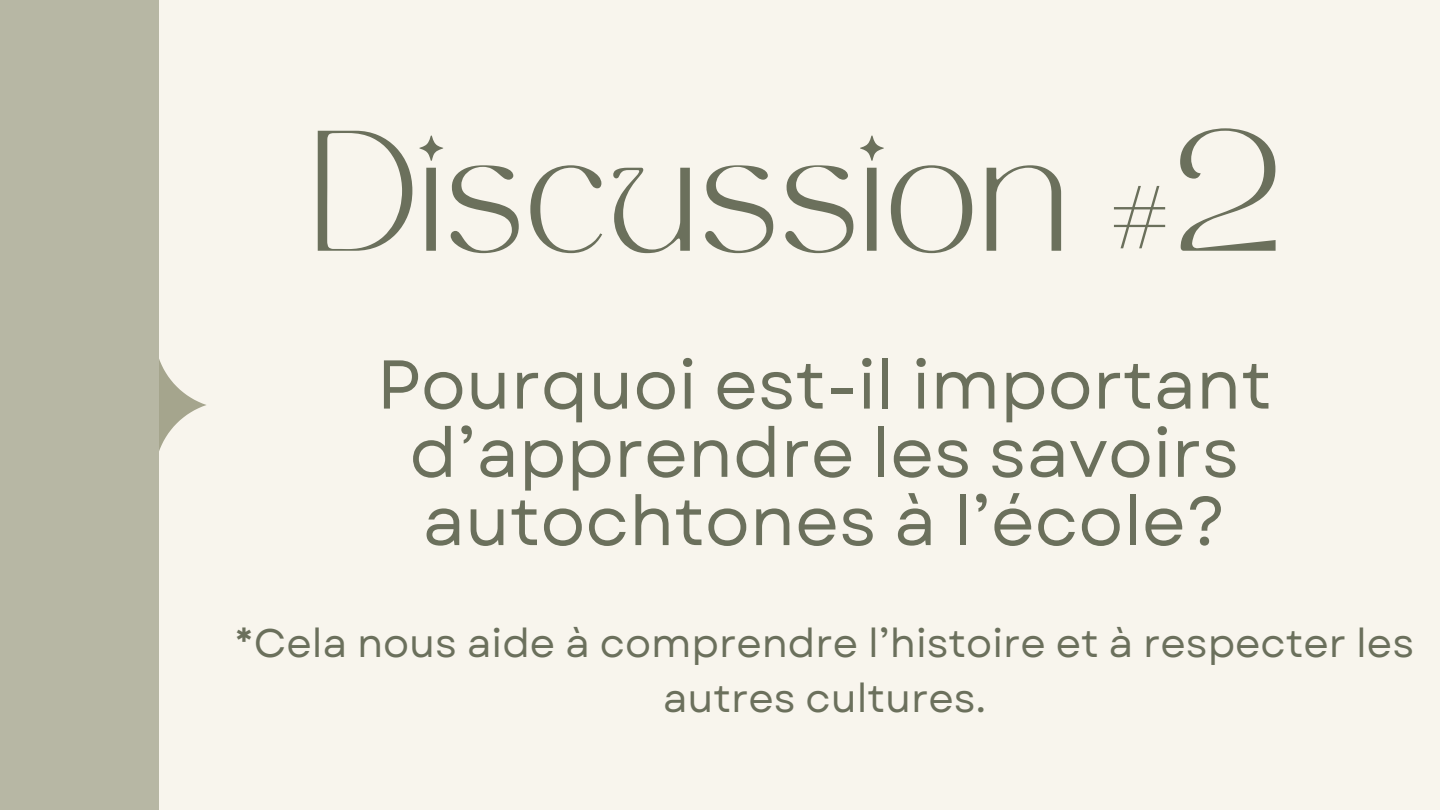
<style>
.page{position:relative;width:1440px;height:810px;background:#f8f5ed}
.page>*{position:absolute;margin:0;border:0;box-sizing:border-box;transform-origin:0 0}
.t1{font:120px "TAN MONCHERI Regular";color:#6b705c}
.t2{font:68.9px/68.2px "Garet";color:#6b705c;text-align:center}
.t3{font:39.9px/55.5px "Garet";color:#6b705c;text-align:center}
</style>
<div class="page">
<svg style="left:158px;top:357px;width:48px;height:96px"></svg>
<div style="left:0;top:0;width:158px;height:810px;background:#b7b7a4"></div>
<p class="t1" style="left:308px;top:128px;width:975px">Discussion #2</p>
<h1 class="t2" style="left:377px;top:351px;width:896px">Pourquoi est-il important d’apprendre les savoirs autochtones à l’école?</h1>
<h2 class="t3" style="left:235px;top:615px;width:1181px">*Cela nous aide à comprendre l’histoire et à respecter les autres cultures.</h2>
</div>
